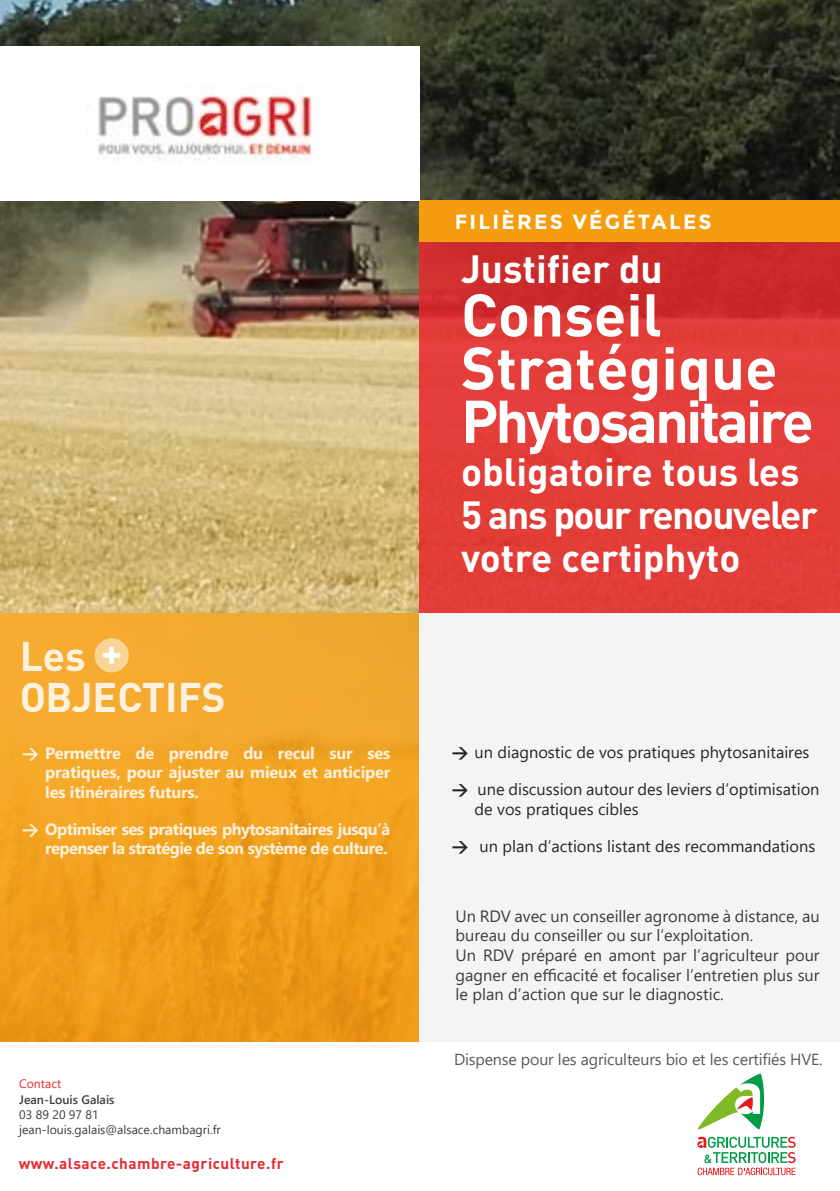
<style>
.page{position:relative;width:840px;height:1191px;background:#fff}
.page>*{position:absolute;margin:0;border:0;box-sizing:border-box;transform-origin:0 0}
.t1{font:700 59.2px/53.2px "DIN";color:#fff}
.t2{font:700 40.8px/40.8px "DIN";color:#fff}
.t3{font:700 38.8px/43px "DIN";color:#fff}
.t4{font:700 38.6px "DIN";color:#fff}
.t5{font:700 20.4px "Montserrat";letter-spacing:.11em;color:#fff}
.t6{font:16.4px/19.6px "Segoe UI";color:#3c3c3b}
.t7{font:700 16.4px/19.6px "Segoe UI";letter-spacing:-.03em;color:#fff;text-align:justify}
.t8{font:16.4px/19.6px "Segoe UI";color:#000}
.t9{font:16px "Segoe UI";letter-spacing:-.01em;color:#5a5a59}
.t10{font:700 15.4px "DIN";letter-spacing:.03em;color:#e62a30}
.t11{font:12.2px/14.8px "Segoe UI";color:#3c3c3b}
.t12{font:600 12.2px "Segoe UI";color:#3c3c3b}
.t13{font:12.2px "Segoe UI";color:#e62a30}
.s1{font-family:"DIN"}
.s2{font-family:"DIN";font-weight:700}
</style>
<div class="page">
<img style="left:0;top:0;width:839px;height:613px">
<svg style="left:419px;top:242px;width:420px;height:371px;background:#dd3936"></svg>
<div style="left:0;top:613px;width:419px;height:428px;background:linear-gradient(to bottom,#f5ad34,#ec9712)"></div>
<div style="left:419px;top:613px;width:420px;height:428px;background:#f5f4f5"></div>
<div style="left:419px;top:200px;width:420px;height:42px;background:#f59d0f"></div>
<svg style="left:697px;top:1136px;width:98px;height:39px"></svg>
<svg style="left:698px;top:1073px;width:65px;height:56px"></svg>
<div style="left:0;top:46px;width:419px;height:154px;background:#fff"></div>
<img style="left:98px;top:94px;width:214px;height:68px">
<div style="left:94px;top:638px;width:35px;height:34px;background:#f9d497;border-radius:50%"></div>
<h2 class="t2" style="left:19px;top:634px;width:208px">Les<br>OBJECTIFS</h2>
<h3 class="t4" style="left:101px;top:627px;width:22px">+</h3>
<p class="t7" style="left:45px;top:741px;width:346px;text-indent:-23px"><span class="s1">&gt;</span> Permettre de prendre du recul sur ses pratiques, pour ajuster au mieux et anticiper les itinéraires futurs.</p>
<p class="t7" style="left:22px;top:818px;width:369px;text-align:right"><span class="s1">&gt;</span> Optimiser ses pratiques phytosanitaires jusqu’à repenser la stratégie de son système de culture.</p>
<p class="t13" style="left:19px;top:1072px;width:43px">Contact</p>
<p class="t12" style="left:19px;top:1088px;width:97px">Jean-Louis Galais</p>
<p class="t11" style="left:19px;top:1106px;width:203px">03 89 20 97 81 jean-louis.galais@alsace.chambagri.fr</p>
<p class="t10" style="left:19px;top:1153px;width:266px">www.alsace.chambre-agriculture.fr</p>
<p class="t5" style="left:454px;top:210px;width:258px">FILIÈRES VÉGÉTALES</p>
<h3 class="t3" style="left:461px;top:246px;width:203px">Justifier du</h3>
<h1 class="t1" style="left:461px;top:286px;width:354px">Conseil<br>Stratégique<br>Phytosanitaire</h1>
<h3 class="t3" style="left:461px;top:448px;width:358px">obligatoire tous les<br>5 ans pour renouveler votre certiphyto</h3>
<p class="t8" style="left:451px;top:741px;width:359px"><span class="s2">&gt;</span> un diagnostic de vos pratiques phytosanitaires</p>
<p class="t8" style="left:474px;top:778px;width:346px;text-indent:-23px"><span class="s2">&gt;</span> une discussion autour des leviers d’optimisation de vos pratiques cibles</p>
<p class="t8" style="left:451px;top:834px;width:365px"><span class="s2">&gt;</span> un plan d’actions listant des recommandations</p>
<p class="t6" style="left:455px;top:904px;width:365px">Un RDV avec un conseiller agronome à distance, au bureau du conseiller ou sur l’exploitation.<br>Un RDV préparé en amont par l’agriculteur pour gagner en efficacité et focaliser l’entretien plus sur le plan d’action que sur le diagnostic.</p>
<p class="t9" style="left:454px;top:1043px;width:370px">Dispense pour les agriculteurs bio et les certifiés HVE.</p>
</div>
